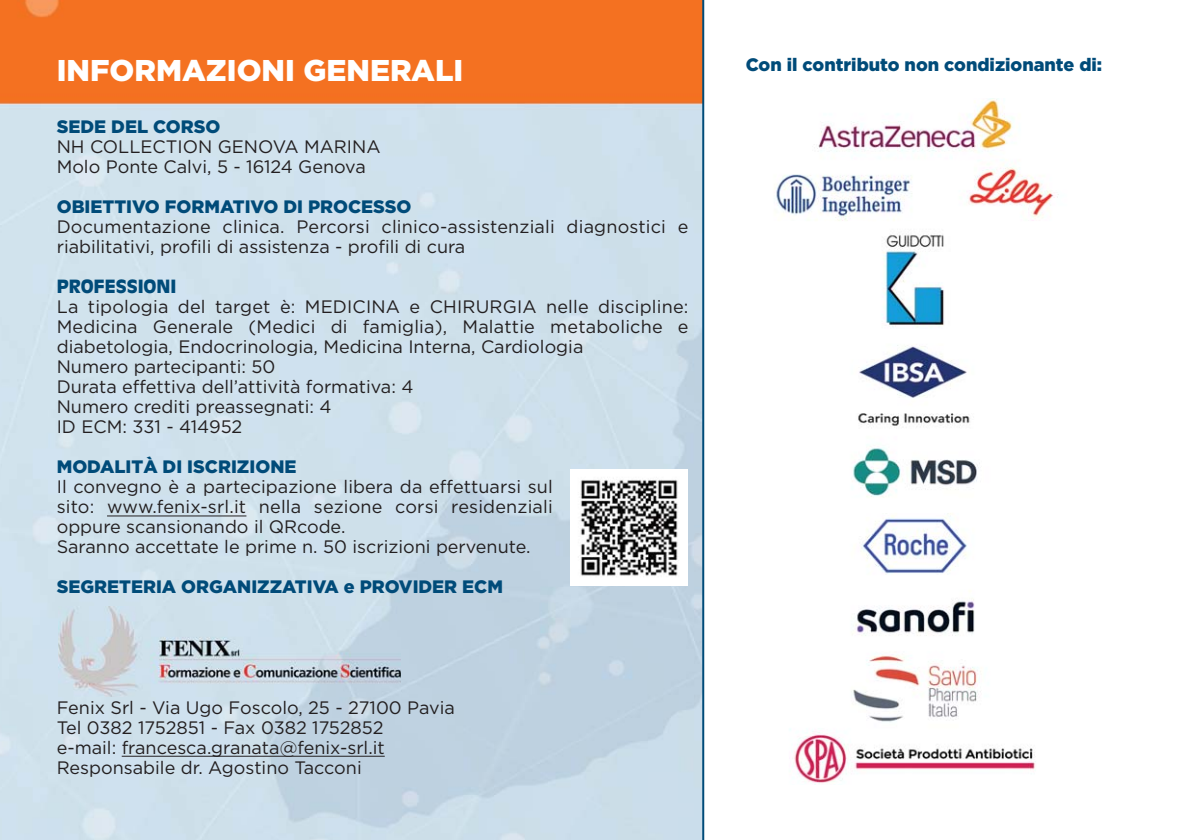
<style>
.page{position:relative;width:1191px;height:840px;background:#fff}
.page>*{position:absolute;margin:0;border:0;box-sizing:border-box;transform-origin:0 0}
.t1{font:900 30px "Gotham";color:#fff}
.t2{font:18px/20px "Gotham";color:#231f20}
.t3{font:900 18px "Gotham";color:#004b79}
.t4{font:900 18px "Antique Olive";color:#004b79}
</style>
<div class="page">
<img style="left:0;top:0;width:702px;height:839px">
<hr style="left:107px;top:515px;width:139px;height:1px;background:#231f20">
<hr style="left:122px;top:755px;width:263px;height:1px;background:#231f20">
<img style="left:59px;top:606px;width:341px;height:90px">
<img style="left:571px;top:469px;width:116px;height:116px">
<hr style="left:702px;top:0;width:2px;height:839px;background:#004b79">
<img style="left:776px;top:98px;width:283px;height:686px">
<h1 class="t1" style="left:57px;top:53px;width:408px">INFORMAZIONI GENERALI</h1>
<p class="t3" style="left:57px;top:116px;width:165px">SEDE DEL CORSO</p>
<p class="t2" style="left:57px;top:138px;width:325px">NH COLLECTION GENOVA MARINA<br>Molo Ponte Calvi, 5 - 16124 Genova</p>
<p class="t3" style="left:57px;top:196px;width:356px">OBIETTIVO FORMATIVO DI PROCESSO</p>
<p class="t2" style="left:57px;top:218px;width:633px">Documentazione clinica. Percorsi clinico-assistenziali diagnostici e riabilitativi, profili di assistenza - profili di cura</p>
<p class="t4" style="left:57px;top:279px;width:121px">PROFESSIONI</p>
<p class="t2" style="left:57px;top:298px;width:633px">La tipologia del target è: MEDICINA e CHIRURGIA nelle discipline:<br>Medicina Generale (Medici di famiglia), Malattie metaboliche e diabetologia, Endocrinologia, Medicina Interna, Cardiologia<br>Numero partecipanti: 50<br>Durata effettiva dell’attività formativa: 4<br>Numero crediti preassegnati: 4<br>ID ECM: 331 - 414952</p>
<p class="t3" style="left:57px;top:456px;width:241px">MODALITÀ DI ISCRIZIONE</p>
<p class="t2" style="left:57px;top:478px;width:497px">Il convegno è a partecipazione libera da effettuarsi sul sito: www.fenix-srl.it nella sezione corsi residenziali oppure scansionando il QRcode.<br>Saranno accettate le prime n. 50 iscrizioni pervenute.</p>
<p class="t3" style="left:57px;top:576px;width:448px">SEGRETERIA ORGANIZZATIVA e PROVIDER ECM</p>
<p class="t2" style="left:57px;top:698px;width:399px">Fenix Srl - Via Ugo Foscolo, 25 - 27100 Pavia Tel 0382 1752851 - Fax 0382 1752852<br>e-mail: francesca.granata@fenix-srl.it Responsabile dr. Agostino Tacconi</p>
<p class="t3" style="left:745px;top:54px;width:358px">Con il contributo non condizionante di:</p>
</div>
